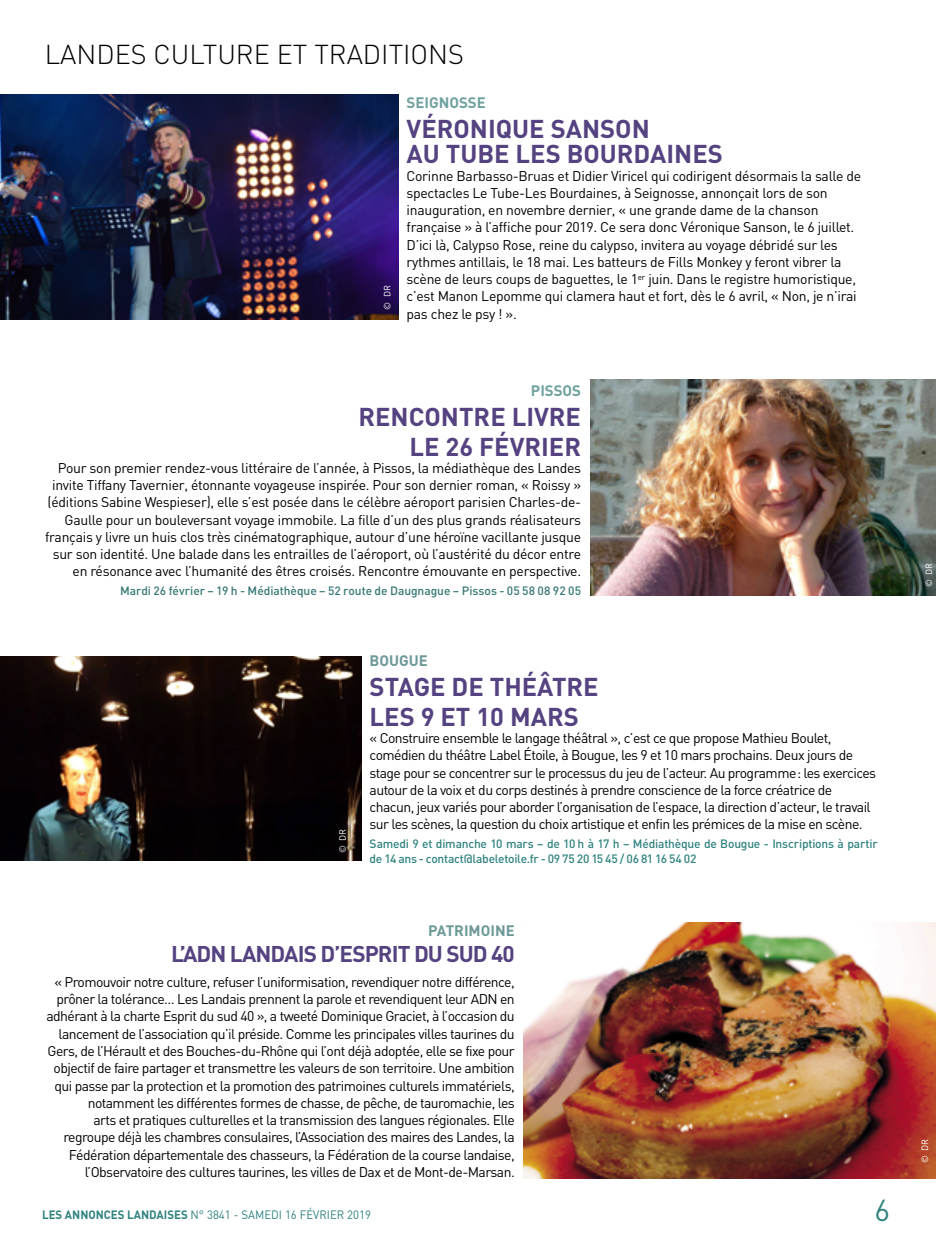
<style>
.page{position:relative;width:936px;height:1255px;background:#fff}
.page>*{position:absolute;margin:0;border:0;box-sizing:border-box;transform-origin:0 0}
.t1{font:30px "DIN";color:#308380}
.t2{font:300 27px "DIN";color:#000}
.t3{font:700 25.5px/29.7px "DIN";color:#554280}
.t4{font:700 22.5px "DIN";letter-spacing:-.04em;color:#554280}
.t5{font:700 15px "DIN";color:#6c9997}
.t6{font:700 15px "DIN";color:#6ea19f}
.t7{font:13.95px/17.2px "DIN";letter-spacing:-.04em;color:#000}
.t8{font:13.95px/17.2px "DIN";letter-spacing:-.02em;color:#000}
.t9{font:500 12px/14.4px "DIN";letter-spacing:-.02em;color:#308380}
.t10{font:500 12px "DIN";color:#367874}
.t11{font:12px "DIN";color:#308380;scale:.95 1}
.t12{font:9px "DIN";color:#fff}
.s1{font-weight:700}
</style>
<div class="page">
<img style="left:0;top:95px;width:398px;height:224px">
<img style="left:0;top:656px;width:361px;height:204px">
<img style="left:590px;top:379px;width:345px;height:216px">
<img style="left:523px;top:922px;width:412px;height:256px">
<h2 class="t2" style="left:45px;top:38px;width:421px">LANDES CULTURE ET TRADITIONS</h2>
<p class="t6" style="left:406px;top:93px;width:81px">SEIGNOSSE</p>
<h3 class="t3" style="left:406px;top:115px;width:318px;line-height:25.5px">VÉRONIQUE SANSON<br>AU TUBE LES BOURDAINES</h3>
<p class="t8" style="left:406px;top:167px;width:456px">Corinne Barbasso-Bruas et Didier Viricel qui codirigent désormais la salle de spectacles Le Tube-Les Bourdaines, à Seignosse, annonçait lors de son inauguration, en novembre dernier, « une grande dame de la chanson française » à l’affiche pour 2019. Ce sera donc Véronique Sanson, le 6 juillet.<br>D’ici là, Calypso Rose, reine du calypso, invitera au voyage débridé sur les rythmes antillais, le 18 mai. Les batteurs de Fills Monkey y feront vibrer la scène de leurs coups de baguettes, le 1<sup>er</sup> juin. Dans le registre humoristique, c’est Manon Lepomme qui clamera haut et fort, dès le 6 avril, « Non, je n’irai pas chez le psy ! ».</p>
<p class="t12" style="left:381px;top:310px;width:26px;rotate:-90deg">© DR</p>
<p class="t6" style="left:531px;top:381px;width:52px">PISSOS</p>
<h3 class="t3" style="left:358px;top:401px;width:224px;text-align:right">RENCONTRE LIVRE<br>LE 26 FÉVRIER</h3>
<p class="t8" style="left:45px;top:459px;width:537px;text-align:right">Pour son premier rendez-vous littéraire de l’année, à Pissos, la médiathèque des Landes invite Tiffany Tavernier, étonnante voyageuse inspirée. Pour son dernier roman, « Roissy » (éditions Sabine Wespieser), elle s’est posée dans le célèbre aéroport parisien Charles-de-Gaulle pour un bouleversant voyage immobile. La fille d’un des plus grands réalisateurs français y livre un huis clos très cinématographique, autour d’une héroïne vacillante jusque sur son identité. Une balade dans les entrailles de l’aéroport, où l’austérité du décor entre en résonance avec l’humanité des êtres croisés. Rencontre émouvante en perspective.</p>
<p class="t10" style="left:120px;top:583px;width:462px">Mardi 26 février – 19 h - Médiathèque – 52 route de Daugnague – Pissos - 05 58 08 92 05</p>
<p class="t12" style="left:337px;top:853px;width:26px;rotate:-90deg">© DR</p>
<p class="t5" style="left:369px;top:651px;width:60px">BOUGUE</p>
<h3 class="t3" style="left:369px;top:671px;width:230px">STAGE DE THÉÂTRE<br>LES 9 ET 10 MARS</h3>
<p class="t7" style="left:369px;top:729px;width:508px">« Construire ensemble le langage théâtral », c’est ce que propose Mathieu Boulet, comédien du théâtre Label Étoile, à Bougue, les 9 et 10 mars prochains. Deux jours de stage pour se concentrer sur le processus du jeu de l’acteur. Au programme: les exercices autour de la voix et du corps destinés à prendre conscience de la force créatrice de chacun, jeux variés pour aborder l’organisation de l’espace, la direction d’acteur, le travail sur les scènes, la question du choix artistique et enfin les prémices de la mise en scène.</p>
<p class="t9" style="left:369px;top:836px;width:509px">Samedi 9 et dimanche 10 mars – de 10 h à 17 h – Médiathèque de Bougue - Inscriptions à partir de 14 ans - contact@labeletoile.fr - 09 75 20 15 45 / 06 81 16 54 02</p>
<p class="t5" style="left:428px;top:921px;width:88px">PATRIMOINE</p>
<h3 class="t4" style="left:171px;top:939px;width:345px">L’ADN LANDAIS D’ESPRIT DU SUD 40</h3>
<p class="t7" style="left:46px;top:972px;width:470px;text-align:right">« Promouvoir notre culture, refuser l’uniformisation, revendiquer notre différence, prôner la tolérance… Les Landais prennent la parole et revendiquent leur ADN en adhérant à la charte Esprit du sud 40 », a tweeté Dominique Graciet, à l’occasion du lancement de l’association qu’il préside. Comme les principales villes taurines du Gers, de l’Hérault et des Bouches-du-Rhône qui l’ont déjà adoptée, elle se fixe pour objectif de faire partager et transmettre les valeurs de son territoire. Une ambition qui passe par la protection et la promotion des patrimoines culturels immatériels, notamment les différentes formes de chasse, de pêche, de tauromachie, les<br>arts et pratiques culturelles et la transmission des langues régionales. Elle regroupe déjà les chambres consulaires, l’Association des maires des Landes, la Fédération départementale des chasseurs, la Fédération de la course landaise, l’Observatoire des cultures taurines, les villes de Dax et de Mont-de-Marsan.</p>
<p class="t11" style="left:42px;top:1206px;width:348px"><span class="s1">LES ANNONCES LANDAISES</span> N° 3841 - SAMEDI 16 FÉVRIER 2019</p>
<h1 class="t1" style="left:874px;top:1191px;width:17px">6</h1>
<p class="t12" style="left:923px;top:587px;width:26px;rotate:-90deg">© DR</p>
<p class="t12" style="left:919px;top:1163px;width:26px;rotate:-90deg">© DR</p>
</div>
